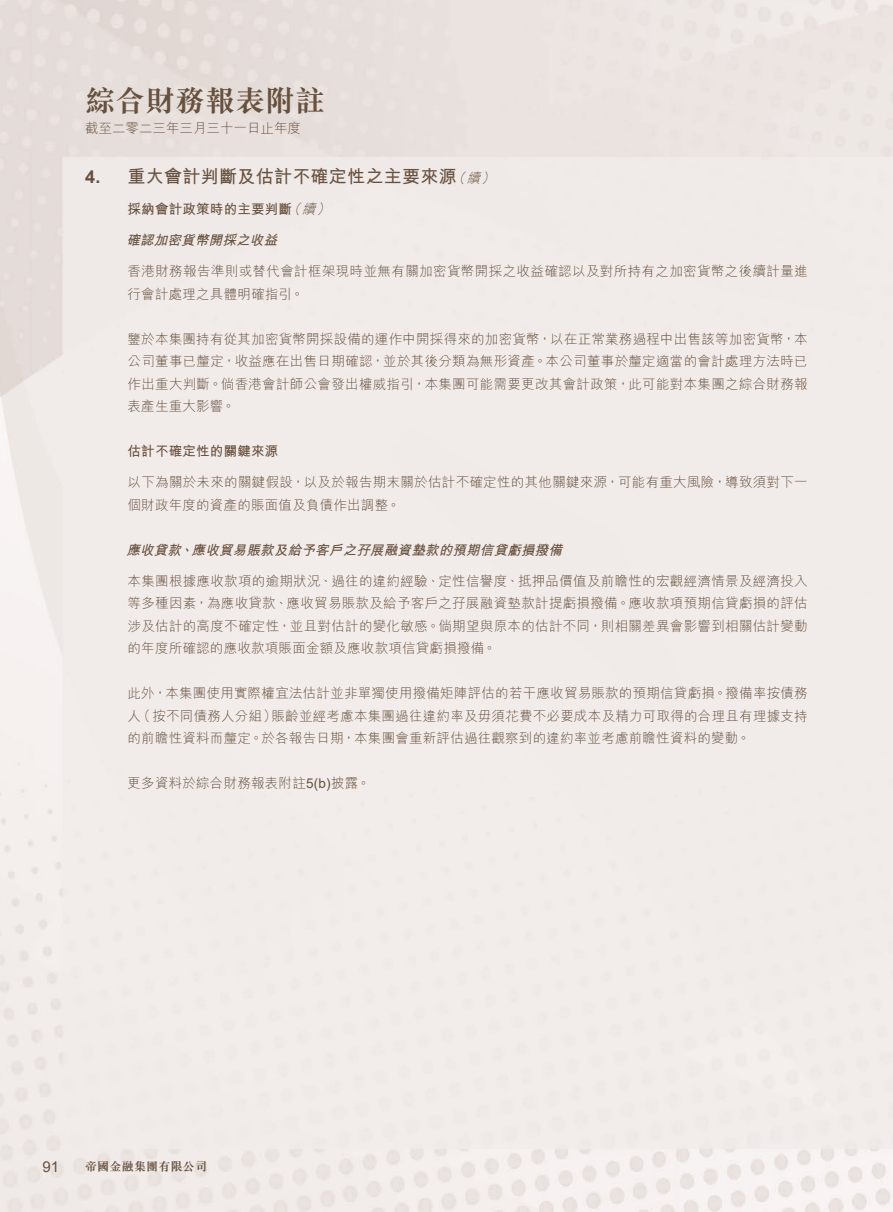
<style>
.page{position:relative;width:893px;height:1212px;background:#fff}
.page>*{position:absolute;margin:0;border:0;box-sizing:border-box;transform-origin:0 0}
.t1{font:700 30px "M Sung HK";color:#67503d}
.t2{font:700 18px "M Hei HK";letter-spacing:.015em;color:#67503d}
.t3{font:15px "Arial";color:#67503d}
.t4{font:300 13.5px/22.5px "M Hei HK";letter-spacing:.025em;color:#67503d;text-align:justify}
.t5{font:italic 700 13.5px "M Hei HK";color:#67503d}
.t6{font:700 13.5px "M Hei HK";letter-spacing:.015em;color:#67503d}
.t7{font:300 13.5px "M Hei HK";color:#67503d}
.t8{font:700 12px "M Sung HK";letter-spacing:.02em;color:#67503d}
.s1{font-family:"Arial"}
.s2{font-weight:300;font-style:italic;font-size:13.5px}
.s3{font-weight:300;font-style:italic}
.s4{font-family:"Arial";font-weight:400}
</style>
<div class="page">
<h1 class="t1" style="left:85px;top:80px;width:241px">綜合財務報表附註</h1>
<p class="t7" style="left:85px;top:119px;width:217px">截至二零二三年三月三十一日止年度</p>
<h2 class="t2" style="left:85px;top:163px;width:415px"><span class="s1">4.</span> 重大會計判斷及估計不確定性之主要來源<span class="s2">（續）</span></h2>
<p class="t6" style="left:128px;top:199px;width:208px">採納會計政策時的主要判斷<span class="s3">（續）</span></p>
<p class="t5" style="left:126px;top:230px;width:156px">確認加密貨幣開採之收益</p>
<p class="t4" style="left:128px;top:259px;width:682px">香港財務報告準則或替代會計框架現時並無有關加密貨幣開採之收益確認以及對所持有之加密貨幣之後續計量進行會計處理之具體明確指引。</p>
<p class="t4" style="left:128px;top:327px;width:682px">鑒於本集團持有從其加密貨幣開採設備的運作中開採得來的加密貨幣，以在正常業務過程中出售該等加密貨幣，本公司董事已釐定，收益應在出售日期確認，並於其後分類為無形資產。本公司董事於釐定適當的會計處理方法時已作出重大判斷。倘香港會計師公會發出權威指引，本集團可能需要更改其會計政策，此可能對本集團之綜合財務報表產生重大影響。</p>
<p class="t6" style="left:128px;top:441px;width:152px">估計不確定性的關鍵來源</p>
<p class="t4" style="left:128px;top:470px;width:682px">以下為關於未來的關鍵假設，以及於報告期末關於估計不確定性的其他關鍵來源，可能有重大風險，導致須對下一個財政年度的資產的賬面值及負債作出調整。</p>
<p class="t5" style="left:126px;top:540px;width:441px">應收貸款、應收貿易賬款及給予客戶之孖展融資墊款的預期信貸虧損撥備</p>
<p class="t4" style="left:128px;top:569px;width:682px">本集團根據應收款項的逾期狀況、過往的違約經驗、定性信譽度、抵押品價值及前瞻性的宏觀經濟情景及經濟投入等多種因素，為應收貸款、應收貿易賬款及給予客戶之孖展融資墊款計提虧損撥備。應收款項預期信貸虧損的評估涉及估計的高度不確定性，並且對估計的變化敏感。倘期望與原本的估計不同，則相關差異會影響到相關估計變動的年度所確認的應收款項賬面金額及應收款項信貸虧損撥備。</p>
<p class="t4" style="left:128px;top:681px;width:682px">此外，本集團使用實際權宜法估計並非單獨使用撥備矩陣評估的若干應收貿易賬款的預期信貸虧損。撥備率按債務人（按不同債務人分組）賬齡並經考慮本集團過往違約率及毋須花費不必要成本及精力可取得的合理且有理據支持的前瞻性資料而釐定。於各報告日期，本集團會重新評估過往觀察到的違約率並考慮前瞻性資料的變動。</p>
<p class="t4" style="left:128px;top:771px;width:244px">更多資料於綜合財務報表附註<span class="s4">5(b)</span>披露。</p>
<p class="t3" style="left:43px;top:1156px;width:18px">91</p>
<p class="t8" style="left:85px;top:1158px;width:124px">帝國金融集團有限公司</p>
</div>
